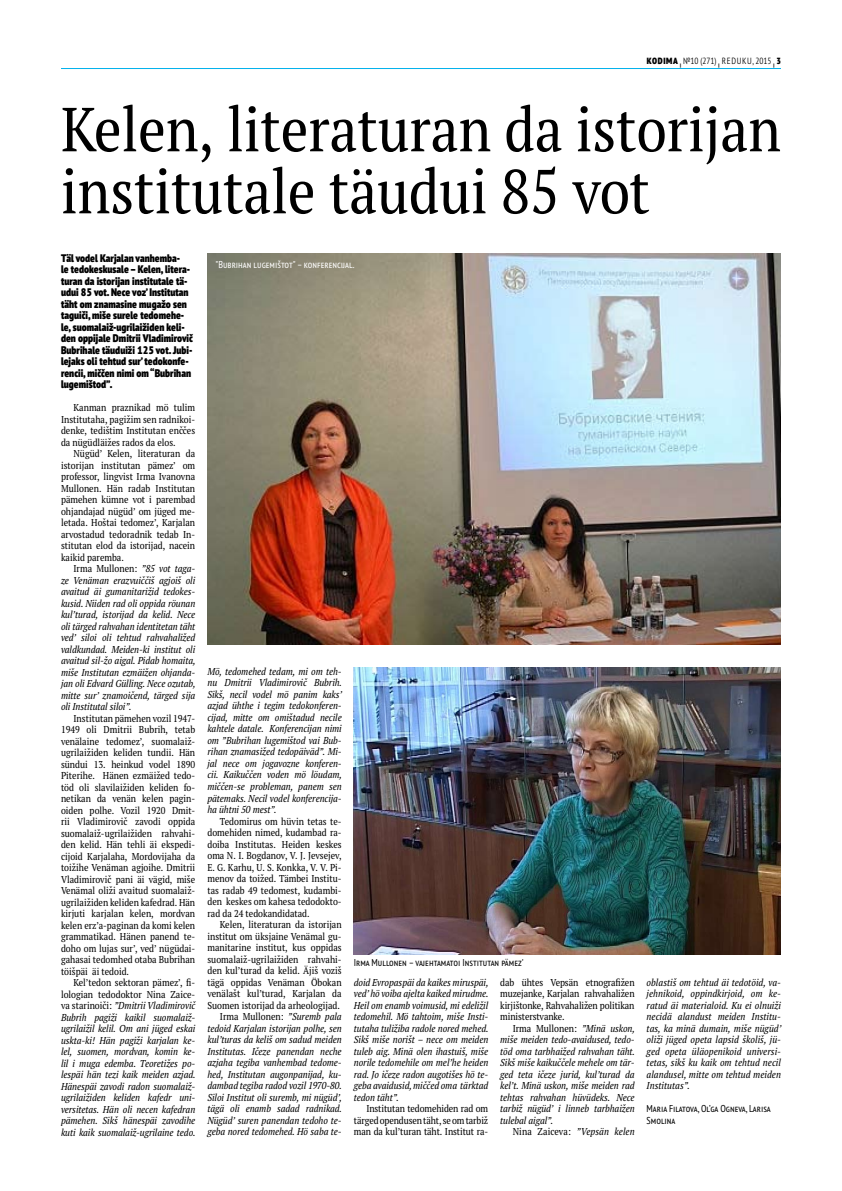
<style>
.page{position:relative;width:842px;height:1191px;background:#fff}
.page>*{position:absolute;margin:0;border:0;box-sizing:border-box;transform-origin:0 0}
.t1{font:condensed 62px/62px "PT Serif Pro";color:#000}
.t2{font:900 condensed 11px/11.5px "PT Sans Pro";color:#000}
.t3{font:italic condensed 10px/11.5px "PT Serif Pro";color:#000;text-align:justify}
.t4{font:condensed 10px/11.5px "PT Serif Pro";color:#000;text-align:justify}
.t5{font:condensed 10px/11.5px "PT Sans Pro";color:#000}
.t6{font:condensed 10px "PT Sans Pro";color:#fff}
.t7{font:300 condensed 9px "PT Sans Pro";color:#000}
.s1{font-weight:900}
.s2{font-style:normal}
.s3{font-style:italic}
</style>
<div class="page">
<hr style="left:61px;top:68px;width:720px;height:1px;background:#00b1ec">
<img style="left:207px;top:253px;width:574px;height:391px">
<img style="left:354px;top:667px;width:427px;height:287px">
<p class="t7" style="left:647px;top:55px;width:91px"><span class="s1">KODIMA</span> <sub>|</sub> №10 (271) <sub>|</sub> REDUKU</p>
<p class="t7" style="left:752px;top:55px;width:30px">, 2015 <sub>|</sub> <span class="s1">3</span></p>
<h1 class="t1" style="left:61px;top:97px;width:721px">Kelen, literaturan da istorijan institutale täudui 85 vot</h1>
<p class="t2" style="left:61px;top:252px;width:133px">Täl vodel Karjalan vanhemba-<br>le tedokeskusale – Kelen, litera&shy;turan da istorijan institutale tä&shy;udui 85 vot. Nece voz’ Institutan täht om znamasine mugažo sen taguiči, miše surele tedomehe&shy;le, suomalaiž-ugrilaižiden keli&shy;den oppijale Dmitrii Vladimirovič<br>Bubrihale täuduiži 125 vot. Jubi&shy;lejaks oli tehtud sur’ tedokonfe&shy;rencii, miččen nimi om “Bubrihan lugemištod”.</p>
<p class="t4" style="left:61px;top:401px;width:136px;text-indent:12px">Kanman praznikad mö tulim Institutaha, pagižim sen radnikoi&shy;denke, tedištim Institutan enččes da nügüdläižes rados da elos.</p>
<p class="t4" style="left:61px;top:447px;width:136px;text-indent:12px">Nügüd’ Kelen, literaturan da istorijan institutan pämez’ om professor, lingvist Irma Ivanovna Mullonen. Hän radab Institutan pämehen kümne vot i parembad ohjandajad nügüd’ om jüged me&shy;letada. Hoštai tedomez’, Karjalan arvostadud tedoradnik tedab In&shy;stitutan elod da istorijad, nacein kaikid paremba.</p>
<p class="t3" style="left:61px;top:562px;width:136px;text-indent:12px"><span class="s2">Irma Mullonen:</span> ”85 vot taga&shy;ze Venäman erazvuiččiš agjoiš oli avaitud äi gumanitarižid tedokes&shy;kusid. Niiden rad oli oppida röunan kul’turad, istorijad da kelid. Nece oli tärged rahvahan identitetan täht ved’ siloi oli tehtud rahvahaližed valdkundad. Meiden-ki institut oli avaitud sil-žo aigal. Pidab homaita, miše Institutan ezmäižen ohjanda&shy;jan oli Edvard Gülling. Nece ozutab, mitte sur’ znamoičend, tärged sija oli Institutal siloi”.</p>
<p class="t4" style="left:61px;top:712px;width:136px;text-indent:12px">Institutan pämehen vozil 1947- 1949 oli Dmitrii Bubrih, tetab venälaine tedomez’, suomalaiž&shy;ugrilaižiden keliden tundii. Hän sündui 13. heinkud vodel 1890<br>Piterihe. Hänen ezmäižed tedo&shy;töd oli slavilaižiden keliden fo&shy;netikan da venän kelen pagin&shy;oiden polhe. Vozil 1920 Dmit&shy;rii Vladimirovič zavodi oppida suomalaiž-ugrilaižiden rahvahi&shy;den kelid. Hän tehli äi ekspedi&shy;cijoid Karjalaha, Mordovijaha da toižihe Venäman agjoihe. Dmitrii Vladimirovič pani äi vägid, miše Venämal oliži avaitud suomalaiž&shy;ugrilaižiden keliden kafedrad. Hän kirjuti karjalan kelen, mordvan kelen erz’a-paginan da komi kelen grammatikad. Hänen panend te&shy;doho om lujas sur’, ved’ nügüdai&shy;gahasai tedomhed otaba Bubrihan töišpäi äi tedoid.</p>
<p class="t3" style="left:61px;top:976px;width:136px;text-indent:12px"><span class="s2">Kel’tedon sektoran pämez’, fi&shy;lologian tedodoktor Nina Zaice&shy;va starinoiči:</span> ”Dmitrii Vladimirovič Bubrih pagiži kaikil suomalaiž&shy;ugrilaižil kelil. Om ani jüged eskai uskta-ki! Hän pagiži karjalan ke&shy;lel, suomen, mordvan, komin ke&shy;lil i muga edemba. Teoretižes po&shy;lespäi hän tezi kaik meiden azjad.<br>Hänespäi zavodi radon suomalaiž&shy;ugrilaižiden keliden kafedr uni&shy;versitetas. Hän oli necen kafedran pämehen. Sikš hänespäi zavodihe kuti kaik suomalaiž-ugrilaine tedo.</p>
<p class="t6" style="left:216px;top:258px;width:140px">"Bubrihan lugemištot" – konferencijal.</p>
<p class="t3" style="left:207px;top:665px;width:136px">Mö, tedomehed tedam, mi om teh&shy;nu Dmitrii Vladimirovič Bubrih.<br>Sikš, necil vodel mö panim kaks’ azjad ühthe i tegim tedokonferen&shy;cijad, mitte om omištadud necile kahtele datale. Konferencijan nimi om ”Bubrihan lugemištod vai Bub&shy;rihan znamasižed tedopäiväd”. Mi&shy;jal nece om jogavozne konferen&shy;cii. Kaikuččen voden mö löudam, miččen-se probleman, panem sen pätemaks. Necil vodel konferencija&shy;ha ühtni 50 mest”.</p>
<p class="t4" style="left:207px;top:815px;width:136px;text-indent:12px">Tedomirus om hüvin tetas te&shy;domehiden nimed, kudambad ra&shy;doiba Institutas. Heiden keskes oma N. I. Bogdanov, V. J. Jevsejev, E. G. Karhu, U. S. Konkka, V. V. Pi&shy;menov da toižed. Tämbei Institu&shy;tas radab 49 tedomest, kudambi&shy;den keskes om kahesa tedodokto&shy;rad da 24 tedokandidatad.</p>
<p class="t3" style="left:207px;top:918px;width:136px;text-align:right"><span class="s2">Kelen, literaturan da istorijan institut om üksjaine Venämal gu&shy;manitarine institut, kus oppidas suomalaiž-ugrilaižiden rahvahi&shy;den kul’turad da kelid. Äjiš voziš tägä oppidas Venäman Öbokan venälašt kul’turad, Karjalan da Suomen istorijad da arheologijad.<br>Irma Mullonen:</span> ”Suremb pala tedoid Karjalan istorijan polhe, sen kul’turas da keliš om sadud meiden Institutas. Ičeze panendan neche azjaha tegiba vanhembad tedome&shy;hed, Institutan augonpanijad, ku&shy;dambad tegiba radod vozil 1970-80.<br>Siloi Institut oli suremb, mi nügüd’, tägä oli enamb sadad radnikad.<br>Nügüd’ suren panendan tedoho te&shy;geba nored tedomehed. Hö saba te-</p>
<p class="t5" style="left:354px;top:956px;width:171px">I rma Mullonen – vajehtamatoi I nstitutan pämez'</p>
<p class="t4" style="left:500px;top:976px;width:136px">dab ühtes Vepsän etnografižen muzejanke, Karjalan rahvahaližen kirjištonke, Rahvahaližen politikan ministerstvanke.</p>
<p class="t3" style="left:500px;top:1022px;width:136px;text-indent:12px"><span class="s2">Irma Mullonen:</span> ”Minä uskon, miše meiden tedo-avaidused, tedo&shy;töd oma tarbhaižed rahvahan täht.<br>Sikš miše kaikuččele mehele om tär&shy;ged teta ičeze jurid, kul’turad da kel’t. Minä uskon, miše meiden rad tehtas rahvahan hüvüdeks. Nece tarbiž nügüd’ i linneb tarbhaižen tulebal aigal”.</p>
<p class="t4" style="left:513px;top:1125px;width:123px">Nina Zaiceva: <span class="s3">”Vepsän kelen</span></p>
<p class="t3" style="left:646px;top:976px;width:136px">oblastiš om tehtud äi tedotöid, va&shy;jehnikoid, oppindkirjoid, om ke&shy;ratud äi materialoid. Ku ei olnuiži necidä alandust meiden Institu&shy;tas, ka minä dumain, miše nügüd’ oliži jüged opeta lapsid školiš, jü&shy;ged opeta üläopenikoid universi&shy;tetas, sikš ku kaik om tehtud necil alandusel, mitte om tehtud meiden Institutas”.</p>
<p class="t5" style="left:646px;top:1102px;width:126px">Maria Filatova, Ol’ga Ogneva, Larisa<br>Smolina</p>
<p class="t3" style="left:354px;top:976px;width:136px">doid Evropaspäi da kaikes miruspäi, ved’ hö voiba ajelta kaiked mirudme.<br>Heil om enamb voimusid, mi edeližil tedomehil. Mö tahtoim, miše Insti&shy;tutaha tuližiba radole nored mehed.<br>Sikš miše norišt – nece om meiden tuleb aig. Minä olen ihastuiš, miše norile tedomehile om mel’he heiden rad. Jo ičeze radon augotišes hö te&shy;geba avaidusid, miččed oma tärktad tedon täht”.</p>
<p class="t4" style="left:354px;top:1102px;width:136px;text-indent:12px">Institutan tedomehiden rad om tärged opendusen täht, se om tarbiž man da kul’turan täht. Institut ra-</p>
</div>
